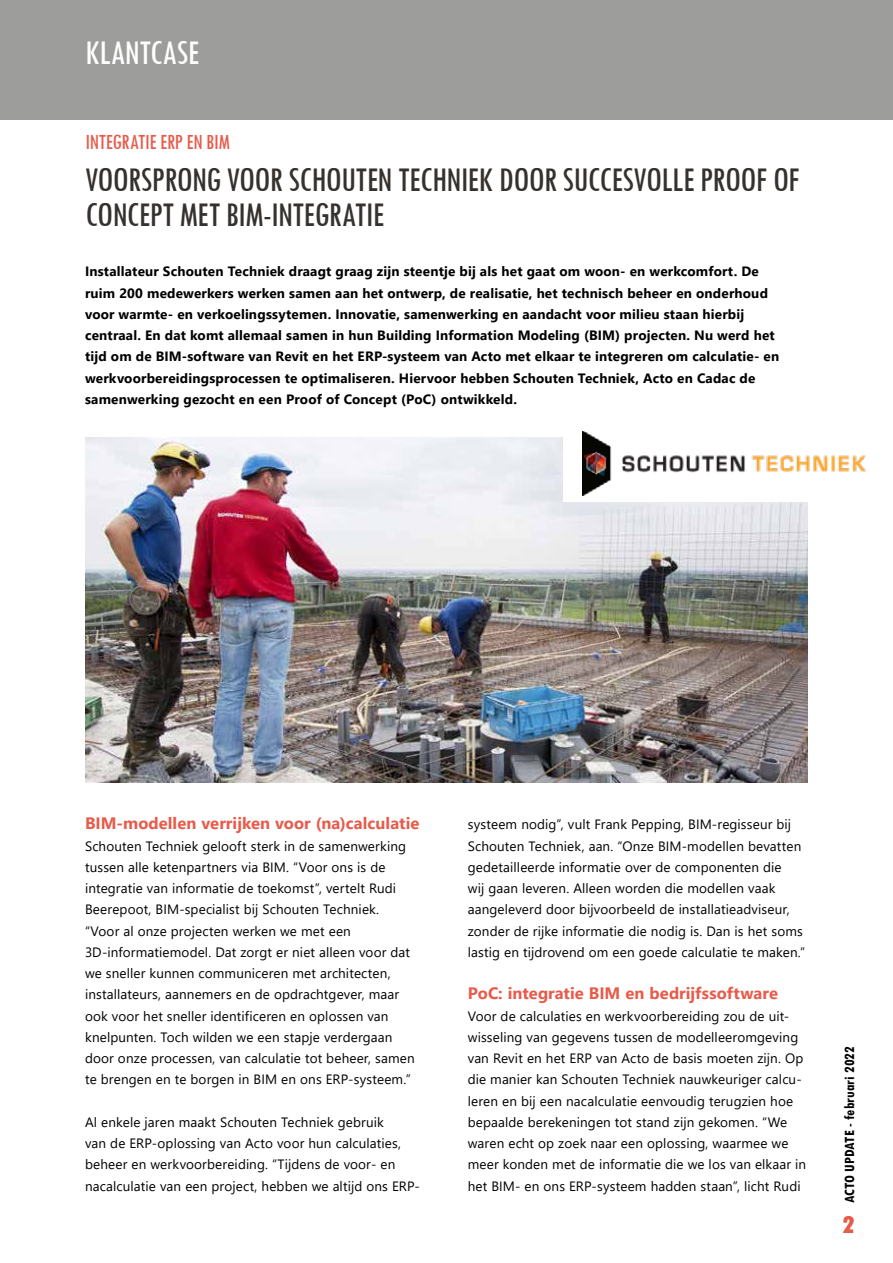
<style>
.page{position:relative;width:893px;height:1263px;background:#fff}
.page>*{position:absolute;margin:0;border:0;box-sizing:border-box;transform-origin:0 0}
.t1{font:condensed 36px/34.5px "Tw Cen";letter-spacing:-.025em;color:#35312e}
.t2{font:condensed 36px "Tw Cen";letter-spacing:-.015em;color:#fff}
.t3{font:700 condensed 27px "Tw Cen";color:#e75b4b}
.t4{font:condensed 22.5px "Tw Cen";letter-spacing:-.02em;color:#e75b4b}
.t5{font:700 16.5px "Segoe UI";letter-spacing:.005em;color:#e75b4b}
.t6{font:700 condensed 15px "Tw Cen";letter-spacing:.01em;color:#000}
.t7{font:13.5px/21.3px "Segoe UI";letter-spacing:.01em;color:#000}
.t8{font:700 13.5px/21.3px "Segoe UI";letter-spacing:.015em;color:#000}
</style>
<div class="page">
<div style="left:0;top:0;width:893px;height:119px;background:#9d9d9c"></div>
<img style="left:85px;top:438px;width:723px;height:344px">
<div style="left:563px;top:420px;width:245px;height:82px;background:#fff"></div>
<img style="left:583px;top:432px;width:283px;height:63px">
<h1 class="t2" style="left:85px;top:31px;width:116px">KLANTCASE</h1>
<h3 class="t4" style="left:85px;top:128px;width:146px">INTEGRATIE ERP EN BIM</h3>
<h1 class="t1" style="left:85px;top:162px;width:716px">VOORSPRONG VOOR SCHOUTEN TECHNIEK DOOR SUCCESVOLLE PROOF OF<br>CONCEPT MET BIM-INTEGRATIE</h1>
<p class="t8" style="left:85px;top:260px;width:696px">Installateur Schouten Techniek draagt graag zijn steentje bij als het gaat om woon- en werkcomfort. De ruim 200 medewerkers werken samen aan het ontwerp, de realisatie, het technisch beheer en onderhoud voor warmte- en verkoelingssytemen. Innovatie, samenwerking en aandacht voor milieu staan hierbij centraal. En dat komt allemaal samen in hun Building Information Modeling (BIM) projecten. Nu werd het tijd om de BIM-software van Revit en het ERP-systeem van Acto met elkaar te integreren om calculatie- en werkvoorbereidingsprocessen te optimaliseren. Hiervoor hebben Schouten Techniek, Acto en Cadac de samenwerking gezocht en een Proof of Concept (PoC) ontwikkeld.</p>
<p class="t5" style="left:85px;top:808px;width:336px">BIM-modellen verrijken voor (na)calculatie</p>
<p class="t7" style="left:85px;top:834px;width:331px">Schouten Techniek gelooft sterk in de samenwerking tussen alle ketenpartners via BIM. “Voor ons is de integratie van informatie de toekomst”, vertelt Rudi Beerepoot, BIM-specialist bij Schouten Techniek. “Voor al onze projecten werken we met een 3D-informatiemodel. Dat zorgt er niet alleen voor dat we sneller kunnen communiceren met architecten, installateurs, aannemers en de opdrachtgever, maar ook voor het sneller identificeren en oplossen van knelpunten. Toch wilden we een stapje verdergaan door onze processen, van calculatie tot beheer, samen te brengen en te borgen in BIM en ons ERP-systeem.”</p>
<p class="t7" style="left:85px;top:1110px;width:336px">Al enkele jaren maakt Schouten Techniek gebruik<br>van de ERP-oplossing van Acto voor hun calculaties, beheer en werkvoorbereiding. “Tijdens de voor- en nacalculatie van een project, hebben we altijd ons ERP-</p>
<p class="t7" style="left:468px;top:813px;width:339px">systeem nodig”, vult Frank Pepping, BIM-regisseur bij Schouten Techniek, aan. “Onze BIM-modellen bevatten gedetailleerde informatie over de componenten die<br>wij gaan leveren. Alleen worden die modellen vaak aangeleverd door bijvoorbeeld de installatieadviseur, zonder de rijke informatie die nodig is. Dan is het soms lastig en tijdrovend om een goede calculatie te maken.”</p>
<p class="t5" style="left:468px;top:978px;width:312px">PoC: integratie BIM en bedrijfssoftware</p>
<p class="t7" style="left:468px;top:1004px;width:340px">Voor de calculaties en werkvoorbereiding zou de uit&shy;wisseling van gegevens tussen de modelleeromgeving van Revit en het ERP van Acto de basis moeten zijn. Op die manier kan Schouten Techniek nauwkeuriger calcu&shy;leren en bij een nacalculatie eenvoudig terugzien hoe bepaalde berekeningen tot stand zijn gekomen. “We waren echt op zoek naar een oplossing, waarmee we meer konden met de informatie die we los van elkaar in het BIM- en ons ERP-systeem hadden staan”, licht Rudi</p>
<p class="t6" style="left:840px;top:1203px;width:158px;rotate:-90deg">ACTO UPDATE - februari 2022</p>
<h2 class="t3" style="left:843px;top:1208px;width:13px">2</h2>
</div>
